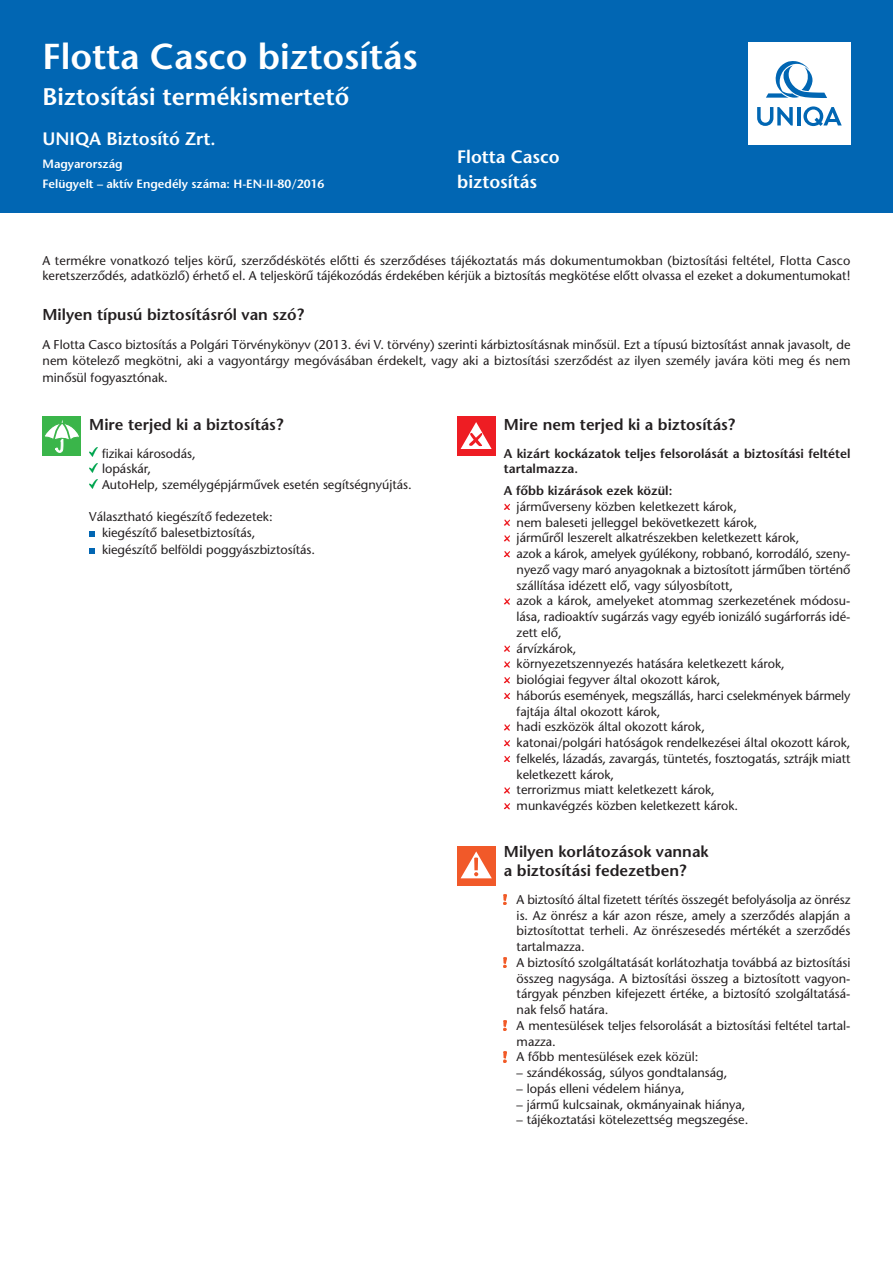
<style>
.page{position:relative;width:893px;height:1263px;background:#fff}
.page>*{position:absolute;margin:0;border:0;box-sizing:border-box;transform-origin:0 0}
.t1{font:600 36px "Stone Sans M";color:#fff}
.t2{font:600 24px "Stone Sans M";color:#fff}
.t3{font:600 18px/25.5px "Stone Sans M";color:#fff}
.t4{font:600 15.75px/18.9px "Stone Sans M";color:#231f20}
.t5{font:12.75px/15.8px "Stone Sans M";color:#231f20}
.t6{font:600 12.75px/15.8px "Stone Sans M";color:#231f20}
.t7{font:600 12px/19.5px "Stone Sans M";color:#fff}
</style>
<div class="page">
<div style="left:0;top:0;width:893px;height:213px;background:#0166b3"></div>
<div style="left:748px;top:43px;width:102px;height:102px;background:#fff"></div>
<svg style="left:757px;top:107px;width:36px;height:19px"></svg>
<hr style="left:797px;top:107px;width:3px;height:18px;background:#0166b3">
<svg style="left:803px;top:106px;width:39px;height:20px"></svg>
<svg style="left:766px;top:61px;width:61px;height:37px"></svg>
<svg style="left:89px;top:532px;width:5px;height:5px"></svg>
<svg style="left:89px;top:548px;width:5px;height:5px"></svg>
<svg style="left:89px;top:448px;width:9px;height:9px"></svg>
<svg style="left:89px;top:463px;width:9px;height:10px"></svg>
<svg style="left:89px;top:479px;width:9px;height:9px"></svg>
<svg style="left:504px;top:504px;width:6px;height:6px"></svg>
<svg style="left:504px;top:519px;width:6px;height:7px"></svg>
<svg style="left:504px;top:535px;width:6px;height:6px"></svg>
<svg style="left:504px;top:551px;width:6px;height:6px"></svg>
<svg style="left:504px;top:598px;width:6px;height:6px"></svg>
<svg style="left:504px;top:645px;width:6px;height:7px"></svg>
<svg style="left:504px;top:661px;width:6px;height:6px"></svg>
<svg style="left:504px;top:677px;width:6px;height:6px"></svg>
<svg style="left:504px;top:693px;width:6px;height:6px"></svg>
<svg style="left:504px;top:724px;width:6px;height:6px"></svg>
<svg style="left:504px;top:740px;width:6px;height:6px"></svg>
<svg style="left:504px;top:756px;width:6px;height:6px"></svg>
<svg style="left:504px;top:787px;width:6px;height:6px"></svg>
<svg style="left:504px;top:803px;width:6px;height:6px"></svg>
<svg style="left:504px;top:894px;width:3px;height:11px"></svg>
<svg style="left:504px;top:957px;width:3px;height:11px"></svg>
<svg style="left:504px;top:1020px;width:3px;height:11px"></svg>
<svg style="left:504px;top:1052px;width:3px;height:10px"></svg>
<div style="left:43px;top:417px;width:38px;height:39px;background:#3ab54a"></div>
<svg style="left:45px;top:420px;width:34px;height:33px"></svg>
<div style="left:457px;top:417px;width:38px;height:39px;background:#ee1d23"></div>
<svg style="left:461px;top:422px;width:31px;height:27px"></svg>
<div style="left:457px;top:846px;width:38px;height:39px;background:#f15929"></div>
<svg style="left:461px;top:851px;width:31px;height:27px"></svg>
<h1 class="t1" style="left:43px;top:43px;width:377px">Flotta Casco biztosítás</h1>
<h2 class="t2" style="left:43px;top:87px;width:308px">Biztosítási termékismertetô</h2>
<h3 class="t3" style="left:43px;top:128px;width:174px">UNIQA Biztosító Zrt.</h3>
<p class="t7" style="left:43px;top:155px;width:283px">Magyarország<br>Felügyelt – aktív Engedély száma: H-EN-II-80/2016</p>
<h3 class="t3" style="left:457px;top:146px;width:104px">Flotta Casco biztosítás</h3>
<p class="t5" style="left:43px;top:254px;width:809px;line-height:15px">A termékre vonatkozó teljes körű, szerződéskötés előtti és szerződéses tájékoztatás más dokumentumokban (biztosítási feltétel, Flotta Casco keretszerződés, adatközlő) érhető el. A teljeskörű tájékozódás érdekében kérjük a biztosítás megkötése előtt olvassa el ezeket a dokumentumokat!</p>
<p class="t4" style="left:43px;top:307px;width:263px">Milyen típusú biztosításról van szó?</p>
<p class="t5" style="left:43px;top:337px;width:809px;line-height:16.5px;text-align:justify">A Flotta Casco biztosítás a Polgári Törvénykönyv (2013. évi V. törvény) szerinti kárbiztosításnak minősül. Ezt a típusú biztosítást annak javasolt, de nem kötelező megkötni, aki a vagyontárgy megóvásában érdekelt, vagy aki a biztosítási szerződést az ilyen személy javára köti meg és nem minősül fogyasztónak.</p>
<p class="t4" style="left:89px;top:416px;width:195px">Mire terjed ki a biztosítás?</p>
<p class="t5" style="left:102px;top:447px;width:311px">fizikai károsodás,<br>lopáskár,<br>AutoHelp, személygépjárművek esetén segítségnyújtás.</p>
<p class="t5" style="left:102px;top:509px;width:215px;line-height:16.5px;text-indent:-13px">Választható kiegészítő fedezetek: kiegészítő balesetbiztosítás,<br>kiegészítő belföldi poggyászbiztosítás.</p>
<p class="t4" style="left:504px;top:416px;width:233px">Mire nem terjed ki a biztosítás?</p>
<p class="t6" style="left:504px;top:447px;width:348px">A kizárt kockázatok teljes felsorolását a biztosítási feltétel tartalmazza.</p>
<p class="t6" style="left:504px;top:484px;width:170px">A főbb kizárások ezek közül:</p>
<p class="t5" style="left:517px;top:500px;width:335px">járműverseny közben keletkezett károk,<br>nem baleseti jelleggel bekövetkezett károk,<br>járműről leszerelt alkatrészekben keletkezett károk,<br>azok a károk, amelyek gyúlékony, robbanó, korrodáló, szeny&shy;nyező vagy maró anyagoknak a biztosított járműben történő szállítása idézett elő, vagy súlyosbított,<br>azok a károk, amelyeket atommag szerkezetének módosu&shy;lása, radioaktív sugárzás vagy egyéb ionizáló sugárforrás idé&shy;zett elő,<br>árvízkárok,<br>környezetszennyezés hatására keletkezett károk,<br>biológiai fegyver által okozott károk,<br>háborús események, megszállás, harci cselekmények bármely fajtája által okozott károk,<br>hadi eszközök által okozott károk,<br>katonai/polgári hatóságok rendelkezései által okozott károk, felkelés, lázadás, zavargás, tüntetés, fosztogatás, sztrájk miatt keletkezett károk,<br>terrorizmus miatt keletkezett károk,<br>munkavégzés közben keletkezett károk.</p>
<p class="t4" style="left:504px;top:844px;width:206px">Milyen korlátozások vannak a biztosítási fedezetben?</p>
<p class="t5" style="left:517px;top:893px;width:335px">A biztosító által fizetett térítés összegét befolyásolja az önrész is. Az önrész a kár azon része, amely a szerződés alapján a biztosítottat terheli. Az önrészesedés mértékét a szerződés tartalmazza.<br>A biztosító szolgáltatását korlátozhatja továbbá az biztosítási összeg nagysága. A biztosítási összeg a biztosított vagyon&shy;tárgyak pénzben kifejezett értéke, a biztosító szolgáltatásá&shy;nak felső határa.<br>A mentesülések teljes felsorolását a biztosítási feltétel tartal&shy;mazza.<br>A főbb mentesülések ezek közül:</p>
<p class="t5" style="left:517px;top:1066px;width:212px">– szándékosság, súlyos gondtalanság,</p>
<p class="t5" style="left:517px;top:1082px;width:170px">– lopás elleni védelem hiánya,</p>
<p class="t5" style="left:517px;top:1098px;width:230px">– jármű kulcsainak, okmányainak hiánya,</p>
<p class="t5" style="left:517px;top:1113px;width:233px">– tájékoztatási kötelezettség megszegése.</p>
</div>
